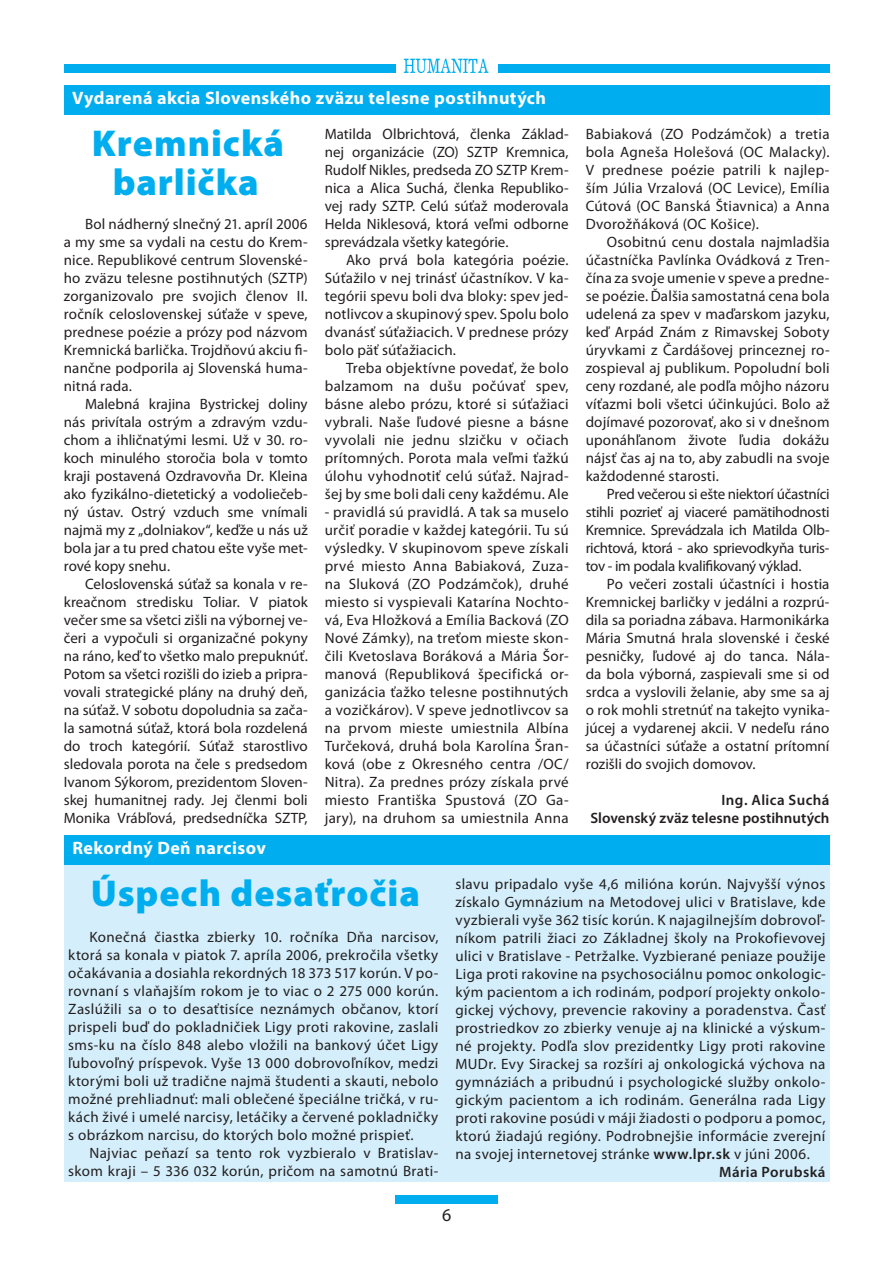
<style>
.page{position:relative;width:893px;height:1263px;background:#fff}
.page>*{position:absolute;margin:0;border:0;box-sizing:border-box;transform-origin:0 0}
.t1{font:900 37.5px/39px "Myriad Pro";letter-spacing:.025em;color:#00aeef;text-align:center}
.t2{font:700 18px "Myriad Pro";letter-spacing:.025em;color:#fff}
.t3{font:18px "Myriad Pro";color:#231f20}
.t4{font:15px/18px "Myriad Pro";letter-spacing:.025em;color:#231f20;text-align:justify}
.t5{font:600 15px/18px "Myriad Pro";letter-spacing:.01em;color:#231f20;text-align:right}
.t6{font:600 15px "Myriad Pro";letter-spacing:.03em;color:#231f20}
.s1{font-weight:600}
</style>
<div class="page">
<div style="left:395px;top:1195px;width:102px;height:8px;background:#00aeef"></div>
<div style="left:64px;top:64px;width:331px;height:8px;background:#00aeef"></div>
<div style="left:497px;top:64px;width:332px;height:8px;background:#00aeef"></div>
<svg style="left:404px;top:59px;width:85px;height:14px"></svg>
<div style="left:64px;top:85px;width:765px;height:30px;background:#00aeef"></div>
<div style="left:64px;top:865px;width:765px;height:317px;background:#d4effb"></div>
<div style="left:64px;top:835px;width:765px;height:30px;background:#00aeef"></div>
<p class="t2" style="left:72px;top:92px;width:475px">Vydarená akcia Slovenského zväzu telesne postihnutých</p>
<h1 class="t1" style="left:92px;top:127px;width:194px">Kremnická barlička</h1>
<p class="t4" style="left:64px;top:217px;width:245px;text-indent:21px">Bol nádherný slnečný 21. apríl 2006 a my sme sa vydali na cestu do Krem&shy;nice. Republikové centrum Slovenské&shy;ho zväzu telesne postihnutých (SZTP) zorganizovalo pre svojich členov II. ročník celoslovenskej súťaže v speve, prednese poézie a prózy pod názvom Kremnická barlička. Trojdňovú akciu fi&shy;nančne podporila aj Slovenská huma&shy;nitná rada.</p>
<p class="t4" style="left:64px;top:397px;width:245px;text-indent:21px">Malebná krajina Bystrickej doliny nás privítala ostrým a zdravým vzdu&shy;chom a ihličnatými lesmi. Už v 30. ro&shy;koch minulého storočia bola v tomto kraji postavená Ozdravovňa Dr. Kleina ako fyzikálno-dietetický a vodoliečeb&shy;ný ústav. Ostrý vzduch sme vnímali najmä my z „dolniakov“, keďže u nás už bola jar a tu pred chatou ešte vyše met&shy;rové kopy snehu.</p>
<p class="t4" style="left:64px;top:577px;width:245px;text-indent:21px">Celoslovenská súťaž sa konala v re&shy;kreačnom stredisku Toliar. V piatok večer sme sa všetci zišli na výbornej ve&shy;čeri a vypočuli si organizačné pokyny na ráno, keď to všetko malo prepuknúť.<br>Potom sa všetci rozišli do izieb a pripra&shy;vovali strategické plány na druhý deň, na súťaž. V sobotu dopoludnia sa zača&shy;la samotná súťaž, ktorá bola rozdelená do troch kategórií. Súťaž starostlivo sledovala porota na čele s predsedom Ivanom Sýkorom, prezidentom Sloven&shy;skej humanitnej rady. Jej členmi boli Monika Vrábľová, predsedníčka SZTP,</p>
<p class="t2" style="left:72px;top:841px;width:195px">Rekordný Deň narcisov</p>
<p class="t4" style="left:325px;top:126px;width:245px">Matilda Olbrichtová, členka Základ&shy;nej organizácie (ZO) SZTP Kremnica, Rudolf Nikles, predseda ZO SZTP Krem&shy;nica a Alica Suchá, členka Republiko&shy;vej rady SZTP. Celú súťaž moderovala Helda Niklesová, ktorá veľmi odborne sprevádzala všetky kategórie.</p>
<p class="t4" style="left:325px;top:252px;width:245px;text-indent:21px">Ako prvá bola kategória poézie.<br>Súťažilo v nej trinásť účastníkov. V ka&shy;tegórii spevu boli dva bloky: spev jed&shy;notlivcov a skupinový spev. Spolu bolo dvanásť súťažiacich. V prednese prózy bolo päť súťažiacich.</p>
<p class="t4" style="left:325px;top:360px;width:245px;text-indent:21px">Treba objektívne povedať, že bolo balzamom na dušu počúvať spev, básne alebo prózu, ktoré si súťažiaci vybrali. Naše ľudové piesne a básne vyvolali nie jednu slzičku v očiach prítomných. Porota mala veľmi ťažkú úlohu vyhodnotiť celú súťaž. Najrad&shy;šej by sme boli dali ceny každému. Ale</p>
<p class="t4" style="left:325px;top:504px;width:245px">- pravidlá sú pravidlá. A tak sa muselo určiť poradie v každej kategórii. Tu sú výsledky. V skupinovom speve získali prvé miesto Anna Babiaková, Zuza&shy;na Sluková (ZO Podzámčok), druhé miesto si vyspievali Katarína Nochto&shy;vá, Eva Hložková a Emília Backová (ZO Nové Zámky), na treťom mieste skon&shy;čili Kvetoslava Boráková a Mária Šor&shy;manová (Republiková špecifická or&shy;ganizácia ťažko telesne postihnutých a vozičkárov). V speve jednotlivcov sa na prvom mieste umiestnila Albína Turčeková, druhá bola Karolína Šran&shy;ková (obe z Okresného centra /OC/ Nitra). Za prednes prózy získala prvé miesto Františka Spustová (ZO Ga&shy;jary), na druhom sa umiestnila Anna</p>
<p class="t4" style="left:585px;top:126px;width:245px">Babiaková (ZO Podzámčok) a tretia bola Agneša Holešová (OC Malacky).<br>V prednese poézie patrili k najlep&shy;ším Júlia Vrzalová (OC Levice), Emília Cútová (OC Banská Štiavnica) a Anna Dvorožňáková (OC Košice).</p>
<p class="t4" style="left:585px;top:234px;width:245px;text-indent:21px">Osobitnú cenu dostala najmladšia účastníčka Pavlínka Ovádková z Tren&shy;čína za svoje umenie v speve a predne&shy;se poézie. Ďalšia samostatná cena bola udelená za spev v maďarskom jazyku, keď Arpád Znám z Rimavskej Soboty úryvkami z Čardášovej princeznej ro&shy;zospieval aj publikum. Popoludní boli ceny rozdané, ale podľa môjho názoru víťazmi boli všetci účinkujúci. Bolo až dojímavé pozorovať, ako si v dnešnom uponáhľanom živote ľudia dokážu nájsť čas aj na to, aby zabudli na svoje každodenné starosti.</p>
<p class="t4" style="left:585px;top:486px;width:245px;text-indent:21px">Pred večerou si ešte niektorí účastníci stihli pozrieť aj viaceré pamätihodnosti Kremnice. Sprevádzala ich Matilda Olb&shy;richtová, ktorá - ako sprievodkyňa turis&shy;tov - im podala kvalifikovaný výklad.</p>
<p class="t4" style="left:585px;top:576px;width:245px;text-indent:21px">Po večeri zostali účastníci i hostia Kremnickej barličky v jedálni a rozprú&shy;dila sa poriadna zábava. Harmonikárka Mária Smutná hrala slovenské i české pesničky, ľudové aj do tanca. Nála&shy;da bola výborná, zaspievali sme si od srdca a vyslovili želanie, aby sme sa aj o rok mohli stretnúť na takejto vynika&shy;júcej a vydarenej akcii. V nedeľu ráno sa účastníci súťaže a ostatní prítomní rozišli do svojich domovov.</p>
<p class="t5" style="left:590px;top:792px;width:240px">Ing. Alica Suchá<br>Slovenský zväz telesne postihnutých</p>
<h1 class="t1" style="left:91px;top:877px;width:330px">Úspech desaťročia</h1>
<p class="t4" style="left:68px;top:929px;width:372px;text-indent:21px">Konečná čiastka zbierky 10. ročníka Dňa narcisov, ktorá sa konala v piatok 7. apríla 2006, prekročila všetky očakávania a dosiahla rekordných 18 373 517 korún. V po&shy;rovnaní s vlaňajším rokom je to viac o 2 275 000 korún.<br>Zaslúžili sa o to desaťtisíce neznámych občanov, ktorí prispeli buď do pokladničiek Ligy proti rakovine, zaslali sms-ku na číslo 848 alebo vložili na bankový účet Ligy ľubovoľný príspevok. Vyše 13 000 dobrovoľníkov, medzi ktorými boli už tradične najmä študenti a skauti, nebolo možné prehliadnuť: mali oblečené špeciálne tričká, v ru&shy;kách živé i umelé narcisy, letáčiky a červené pokladničky s obrázkom narcisu, do ktorých bolo možné prispieť.</p>
<p class="t4" style="left:68px;top:1145px;width:371px;text-align:right">Najviac peňazí sa tento rok vyzbieralo v Bratislav&shy;skom kraji – 5 336 032 korún, pričom na samotnú Brati-</p>
<p class="t4" style="left:455px;top:876px;width:371px">slavu pripadalo vyše 4,6 milióna korún. Najvyšší výnos</p>
<p class="t4" style="left:455px;top:894px;width:371px">získalo Gymnázium na Metodovej ulici v Bratislave, kde</p>
<p class="t4" style="left:455px;top:912px;width:371px">vyzbierali vyše 362 tisíc korún. K najagilnejším dobrovoľ-</p>
<p class="t4" style="left:455px;top:930px;width:371px">níkom patrili žiaci zo Základnej školy na Prokofievovej</p>
<p class="t4" style="left:455px;top:948px;width:371px">ulici v Bratislave - Petržalke. Vyzbierané peniaze použije</p>
<p class="t4" style="left:455px;top:966px;width:371px">Liga proti rakovine na psychosociálnu pomoc onkologic-</p>
<p class="t4" style="left:455px;top:984px;width:371px">kým pacientom a ich rodinám, podporí projekty onkolo-</p>
<p class="t4" style="left:455px;top:1002px;width:371px">gickej výchovy, prevencie rakoviny a poradenstva. Časť</p>
<p class="t4" style="left:455px;top:1020px;width:371px">prostriedkov zo zbierky venuje aj na klinické a výskum-</p>
<p class="t4" style="left:455px;top:1038px;width:371px">né projekty. Podľa slov prezidentky Ligy proti rakovine</p>
<p class="t4" style="left:455px;top:1056px;width:371px">MUDr. Evy Sirackej sa rozšíri aj onkologická výchova na</p>
<p class="t4" style="left:455px;top:1074px;width:371px">gymnáziách a pribudnú i psychologické služby onkolo-</p>
<p class="t4" style="left:455px;top:1092px;width:371px">gickým pacientom a ich rodinám. Generálna rada Ligy</p>
<p class="t4" style="left:455px;top:1110px;width:371px">proti rakovine posúdi v máji žiadosti o podporu a pomoc,</p>
<p class="t4" style="left:455px;top:1128px;width:371px">ktorú žiadajú regióny. Podrobnejšie informácie zverejní</p>
<p class="t4" style="left:455px;top:1146px;width:356px">na svojej internetovej stránke <span class="s1">www.lpr.sk</span> v júni 2006.</p>
<p class="t6" style="left:719px;top:1166px;width:108px">Mária Porubská</p>
<p class="t3" style="left:442px;top:1208px;width:11px">6</p>
</div>
